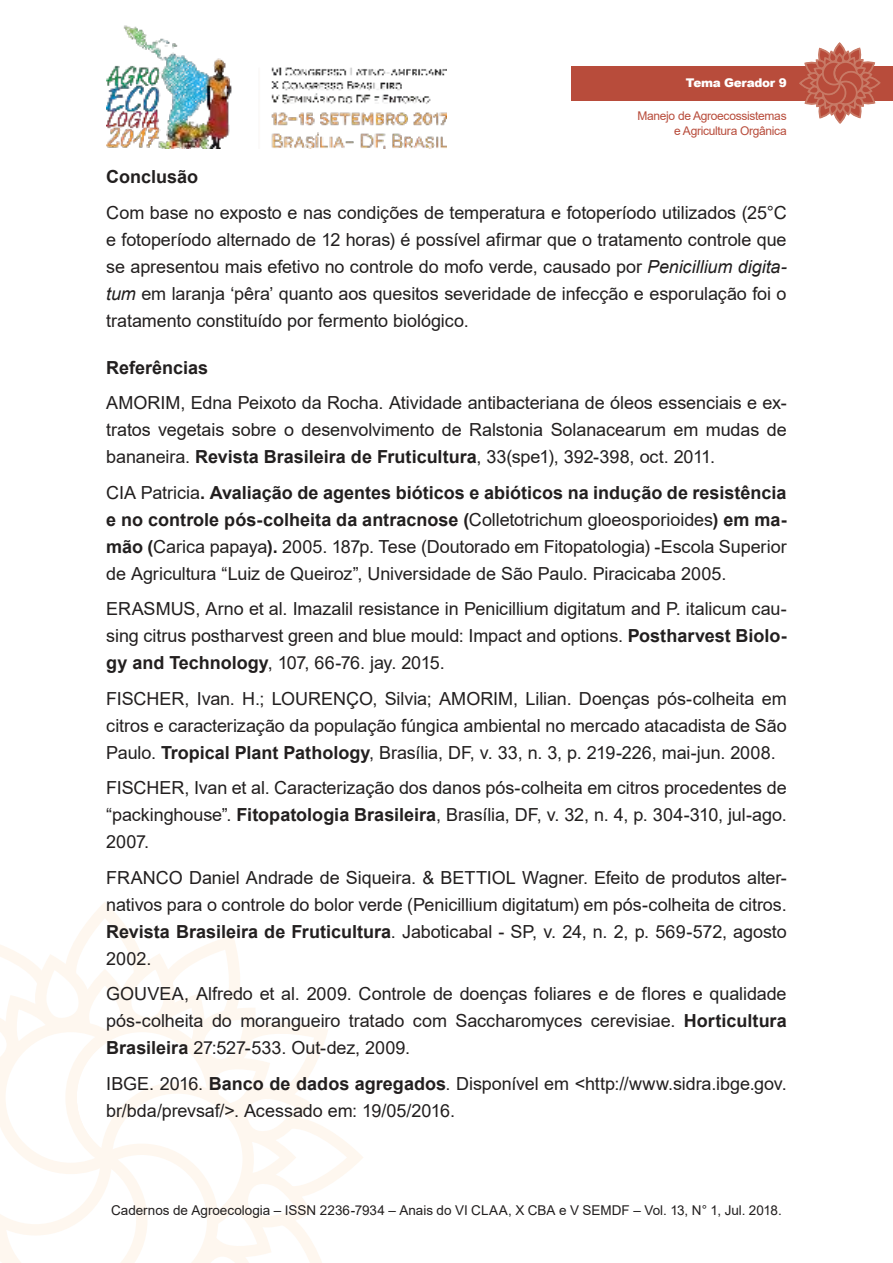
<style>
.page{position:relative;width:893px;height:1263px;background:#fff}
.page>*{position:absolute;margin:0;border:0;box-sizing:border-box;transform-origin:0 0}
.t1{font:18px/27px "Arial";letter-spacing:-.005em;color:#221f1f;text-align:justify}
.t2{font:700 18px "Arial";color:#221f1f}
.t3{font:13.5px "Arial";color:#221f1f}
.t4{font:12px/14.4px "Arial";letter-spacing:-.025em;color:#b84c3b;text-align:right}
.t5{font:900 12px "Arial";letter-spacing:-.025em;color:#fff}
.s1{font-style:italic}
.s2{font-weight:700}
</style>
<div class="page">
<img style="left:106px;top:25px;width:340px;height:124px">
<svg style="left:0;top:910px;width:363px;height:353px"></svg>
<div style="left:571px;top:66px;width:322px;height:34px;background:#b84c3b"></div>
<svg style="left:798px;top:43px;width:83px;height:81px"></svg>
<p class="t5" style="left:686px;top:76px;width:102px">Tema Gerador 9</p>
<p class="t4" style="left:637px;top:110px;width:151px">Manejo de Agroecossistemas e Agricultura Orgânica</p>
<p class="t2" style="left:106px;top:170px;width:93px">Conclusão</p>
<p class="t1" style="left:106px;top:201px;width:682px">Com base no exposto e nas condições de temperatura e fotoperíodo utilizados (25°C e fotoperíodo alternado de 12 horas) é possível afirmar que o tratamento controle que se apresentou mais efetivo no controle do mofo verde, causado por <span class="s1">Penicillium digita&shy;tum</span> em laranja ‘pêra’ quanto aos quesitos severidade de infecção e esporulação foi o tratamento constituído por fermento biológico.</p>
<p class="t2" style="left:106px;top:361px;width:103px">Referências</p>
<p class="t1" style="left:106px;top:391px;width:682px">AMORIM, Edna Peixoto da Rocha. Atividade antibacteriana de óleos essenciais e ex&shy;tratos vegetais sobre o desenvolvimento de Ralstonia Solanacearum em mudas de bananeira. <span class="s2">Revista Brasileira de Fruticultura</span>, 33(spe1), 392-398, oct. 2011.</p>
<p class="t1" style="left:106px;top:481px;width:682px">CIA Patricia<span class="s2">. Avaliação de agentes bióticos e abióticos na indução de resistência e no controle pós-colheita da antracnose (</span>Colletotrichum gloeosporioides<span class="s2">) em ma&shy;mão (</span>Carica papaya<span class="s2">).</span> 2005. 187p. Tese (Doutorado em Fitopatologia) -Escola Superior de Agricultura “Luiz de Queiroz”, Universidade de São Paulo. Piracicaba 2005.</p>
<p class="t1" style="left:106px;top:597px;width:682px">ERASMUS, Arno et al. Imazalil resistance in Penicillium digitatum and P. italicum cau&shy;sing citrus postharvest green and blue mould: Impact and options. <span class="s2">Postharvest Biolo&shy;gy and Technology</span>, 107, 66-76. jay. 2015.</p>
<p class="t1" style="left:106px;top:687px;width:682px">FISCHER, Ivan. H.; LOURENÇO, Silvia; AMORIM, Lilian. Doenças pós-colheita em citros e caracterização da população fúngica ambiental no mercado atacadista de São Paulo. <span class="s2">Tropical Plant Pathology</span>, Brasília, DF, v. 33, n. 3, p. 219-226, mai-jun. 2008.</p>
<p class="t1" style="left:106px;top:776px;width:682px">FISCHER, Ivan et al. Caracterização dos danos pós-colheita em citros procedentes de “packinghouse”. <span class="s2">Fitopatologia Brasileira</span>, Brasília, DF, v. 32, n. 4, p. 304-310, jul-ago.<br>2007.</p>
<p class="t1" style="left:106px;top:866px;width:682px">FRANCO Daniel Andrade de Siqueira. &amp; BETTIOL Wagner. Efeito de produtos alter&shy;nativos para o controle do bolor verde (Penicillium digitatum) em pós-colheita de citros.<br><span class="s2">Revista Brasileira de Fruticultura</span>. Jaboticabal - SP, v. 24, n. 2, p. 569-572, agosto 2002.</p>
<p class="t1" style="left:106px;top:982px;width:682px">GOUVEA, Alfredo et al. 2009. Controle de doenças foliares e de flores e qualidade pós-colheita do morangueiro tratado com Saccharomyces cerevisiae. <span class="s2">Horticultura Brasileira</span> 27:527-533. Out-dez, 2009.</p>
<p class="t1" style="left:106px;top:1072px;width:682px">IBGE. 2016. <span class="s2">Banco de dados agregados</span>. Disponível em &lt;http://www.sidra.ibge.gov. br/bda/prevsaf/&gt;. Acessado em: 19/05/2016.</p>
<p class="t3" style="left:111px;top:1205px;width:672px">Cadernos de Agroecologia – ISSN 2236-7934 – Anais do VI CLAA, X CBA e V SEMDF – Vol. 13, N° 1, Jul. 2018.</p>
</div>
